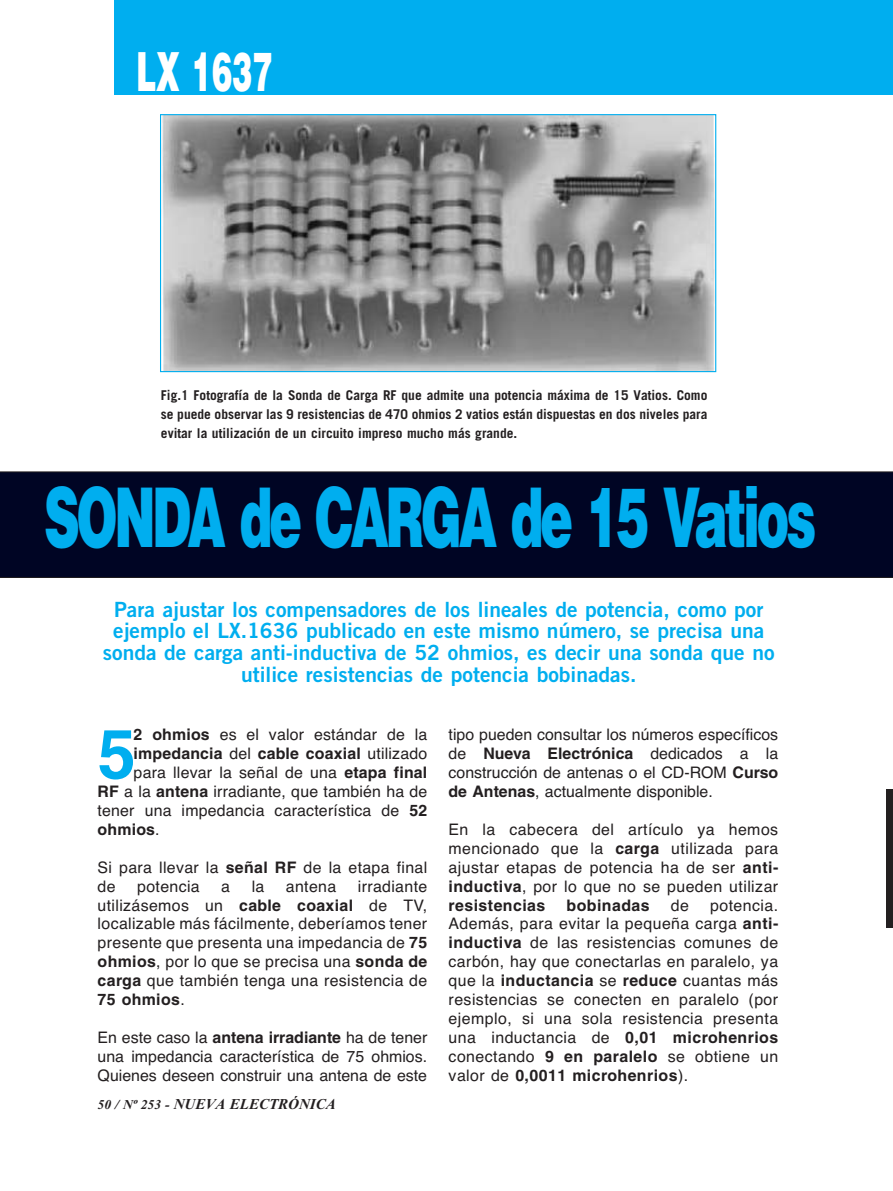
<style>
.page{position:relative;width:893px;height:1191px;background:#fff}
.page>*{position:absolute;margin:0;border:0;box-sizing:border-box;transform-origin:0 0}
.t1{font:900 82.5px "Helvetica";letter-spacing:-.065em;color:#00aeef;scale:.6 1}
.t2{font:700 68.55px "Helvetica";color:#00aeef}
.t3{font:900 54px "Helvetica";color:#fff;scale:.56 1}
.t4{font:21px/21.6px "Trade Gothic Bold Two";color:#00aeef;text-align:center}
.t5{font:15.9px/18.9px "Helvetica";letter-spacing:.01em;color:#231f20;text-align:justify}
.t6{font:700 15.9px "Helvetica";letter-spacing:.01em;color:#231f20}
.t7{font:italic 700 15px "Times New Roman";color:#231f20}
.t8{font:700 13.5px/18.9px "Trade Gothic";color:#231f20;text-align:justify}
.s1{font-weight:700}
.s2{font-weight:400}
.s3{font-size:13.5px}
</style>
<div class="page">
<div style="left:115px;top:0;width:777px;height:95px;background:#00aeef"></div>
<div style="left:0;top:472px;width:892px;height:106px;background:#000524"></div>
<img style="left:162px;top:116px;width:552px;height:254px">
<div style="left:160px;top:114px;width:556px;height:258px;border:1px solid #00aeef"></div>
<div style="left:886px;top:789px;width:6px;height:138px;background:#231f20"></div>
<h3 class="t3" style="left:136px;top:52px;width:245px">LX 1637</h3>
<p class="t8" style="left:161px;top:387px;width:548px">Fig.1 Fotografía de la Sonda de Carga RF que admite una potencia máxima de 15 Vatios. Como se puede observar las 9 resistencias de 470 ohmios 2 vatios están dispuestas en dos niveles para evitar la utilización de un circuito impreso mucho más grande.</p>
<h1 class="t1" style="left:44px;top:488px;width:1288px">SONDA de CARGA de 15 Vatios</h1>
<p class="t4" style="left:103px;top:600px;width:673px">Para ajustar los compensadores de los lineales de potencia, como por ejemplo el LX.1636 publicado en este mismo número, se precisa una sonda de carga anti-inductiva de 52 ohmios, es decir una sonda que no utilice resistencias de potencia bobinadas.</p>
<h2 class="t2" style="left:98px;top:729px;width:40px">5</h2>
<p class="t5" style="left:134px;top:727px;width:295px"><span class="s1">2 ohmios</span> es el valor estándar de la</p>
<p class="t6" style="left:134px;top:748px;width:295px">impedancia <span class="s2">del</span> cable coaxial <span class="s2">utilizado</span></p>
<p class="t5" style="left:134px;top:765px;width:295px">para llevar la señal de una <span class="s1">etapa final</span></p>
<p class="t5" style="left:98px;top:784px;width:331px"><span class="s1">RF</span> a la <span class="s1">antena</span> irradiante, que también ha de</p>
<p class="t5" style="left:98px;top:803px;width:331px">tener una impedancia característica de <span class="s1">52</span></p>
<p class="t6" style="left:98px;top:824px;width:64px">ohmios<span class="s2">.</span></p>
<p class="t5" style="left:98px;top:859px;width:331px">Si para llevar la <span class="s1">señal RF</span> de la etapa final de</p>
<p class="t5" style="left:98px;top:878px;width:331px;text-indent:260px">irradiante utilizásemos un <span class="s1">cable coaxial</span> de TV, localizable más fácilmente, deberíamos tener presente que presenta una impedancia de <span class="s1">75 ohmios</span>, por lo que se precisa una <span class="s1">sonda de carga</span> que también tenga una resistencia de <span class="s1">75 ohmios</span>.</p>
<p class="t5" style="left:98px;top:1029px;width:331px">En este caso la <span class="s1">antena irradiante</span> ha de tener una impedancia característica de 75 ohmios.<br>Quienes deseen construir una antena de este</p>
<p class="t5" style="left:137px;top:878px;width:64px">potencia</p>
<p class="t5" style="left:221px;top:878px;width:10px">a</p>
<p class="t5" style="left:252px;top:878px;width:14px">la</p>
<p class="t5" style="left:286px;top:878px;width:52px">antena</p>
<p class="t7" style="left:98px;top:1099px;width:240px"><span class="s3">50 / Nº 253 -</span> NUEVA ELECTRÓNICA</p>
<p class="t5" style="left:448px;top:727px;width:331px">tipo pueden consultar los números específicos de <span class="s1">Nueva Electrónica</span> dedicados a la construcción de antenas o el CD-ROM <span class="s1">Curso de Antenas</span>, actualmente disponible.</p>
<p class="t5" style="left:448px;top:821px;width:331px">En la cabecera del artículo ya hemos mencionado que la <span class="s1">carga</span> utilizada para ajustar etapas de potencia ha de ser <span class="s1">anti&shy;inductiva</span>, por lo que no se pueden utilizar <span class="s1">resistencias</span></p>
<p class="t6" style="left:566px;top:899px;width:85px">bobinadas</p>
<p class="t5" style="left:671px;top:897px;width:20px">de</p>
<p class="t5" style="left:448px;top:897px;width:331px;text-indent:261px">potencia.<br>Además, para evitar la pequeña carga <span class="s1">anti&shy;inductiva</span> de las resistencias comunes de carbón, hay que conectarlas en paralelo, ya que la <span class="s1">inductancia</span> se <span class="s1">reduce</span> cuantas más resistencias se conecten en paralelo (por ejemplo, si una sola resistencia presenta una inductancia de <span class="s1">0,01 microhenrios </span>conectando <span class="s1">9 en paralelo</span> se obtiene un valor de <span class="s1">0,0011 microhenrios</span>).</p>
</div>
